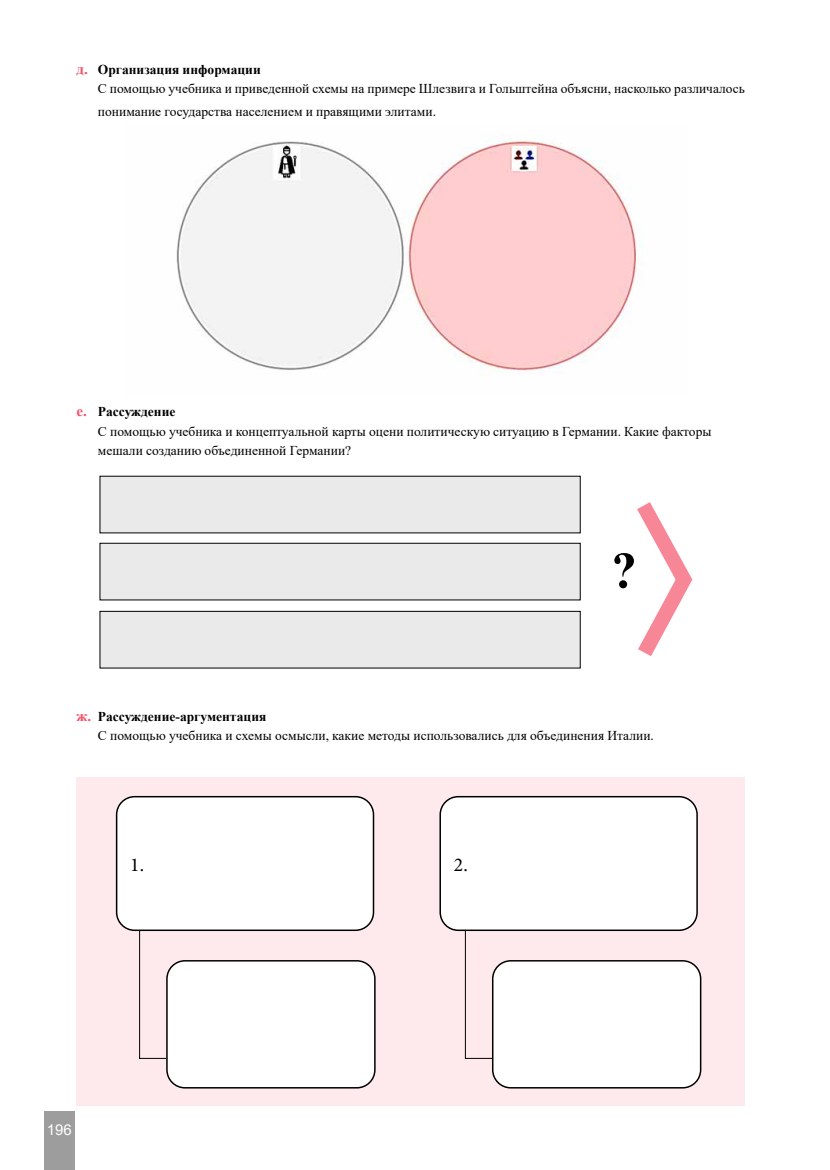
<style>
.page{position:relative;width:830px;height:1170px;background:#fff}
.page>*{position:absolute;margin:0;border:0;box-sizing:border-box;transform-origin:0 0}
.t1{font:700 51px "Times New Roman";color:#000}
.t2{font:19.5px "Minion Pro";color:#000}
.t3{font:15px "Arial";color:#fff}
.t4{font:13.5px/19.5px "Times New Roman";color:#000}
.s1{font-weight:700;font-size:15px;color:#f4526a}
.s2{font-weight:700}
</style>
<div class="page">
<div style="left:44px;top:1110px;width:31px;height:59px;background:#9d9d9d"></div>
<img style="left:176px;top:138px;width:466px;height:233px">
<svg style="left:99px;top:475px;width:482px;height:194px;background:#e5e4e5"></svg>
<svg style="left:637px;top:502px;width:56px;height:154px"></svg>
<div style="left:77px;top:777px;width:667px;height:329px;background:#feeaed"></div>
<div style="left:117px;top:796px;width:256px;height:134px;background:#fff;border-radius:18px"></div>
<div style="left:116px;top:795px;width:258px;height:135px;border:2px solid #000;border-radius:18px"></div>
<div style="left:167px;top:960px;width:207px;height:127px;background:#fff;border-radius:18px"></div>
<div style="left:166px;top:959px;width:209px;height:129px;border:2px solid #000;border-radius:18px"></div>
<div style="left:492px;top:960px;width:208px;height:127px;background:#fff;border-radius:18px"></div>
<div style="left:491px;top:959px;width:210px;height:129px;border:2px solid #000;border-radius:18px"></div>
<div style="left:440px;top:796px;width:256px;height:134px;background:#fff;border-radius:18px"></div>
<div style="left:439px;top:795px;width:258px;height:135px;border:2px solid #000;border-radius:18px"></div>
<hr style="left:139px;top:930px;width:1px;height:128px;background:#000">
<svg style="left:140px;top:1057px;width:26px;height:1px"></svg>
<hr style="left:465px;top:930px;width:1px;height:128px;background:#000">
<svg style="left:466px;top:1057px;width:26px;height:1px"></svg>
<p class="t4" style="left:98px;top:59px;width:648px;text-indent:-21px"><span class="s1">д.</span> <span class="s2">Организация информации<br></span>С помощью учебника и приведенной схемы на примере Шлезвига и Гольштейна объясни, насколько различалось</p>
<p class="t4" style="left:98px;top:101px;width:339px">понимание государства населением и правящими элитами.</p>
<p class="t4" style="left:98px;top:401px;width:615px;text-indent:-21px"><span class="s1">е.</span> <span class="s2">Рассуждение<br></span>С помощью учебника и концептуальной карты оцени политическую ситуацию в Германии. Какие факторы мешали созданию объединенной Германии?</p>
<h1 class="t1" style="left:611px;top:533px;width:27px">?</h1>
<p class="t4" style="left:98px;top:706px;width:557px;text-indent:-21px"><span class="s1">ж.</span> <span class="s2">Рассуждение-аргументация<br></span>С помощью учебника и схемы осмысли, какие методы использовались для объединения Италии.</p>
<h2 class="t2" style="left:130px;top:851px;width:16px">1.</h2>
<h2 class="t2" style="left:453px;top:851px;width:16px">2.</h2>
<p class="t3" style="left:47px;top:1119px;width:27px">196</p>
</div>
